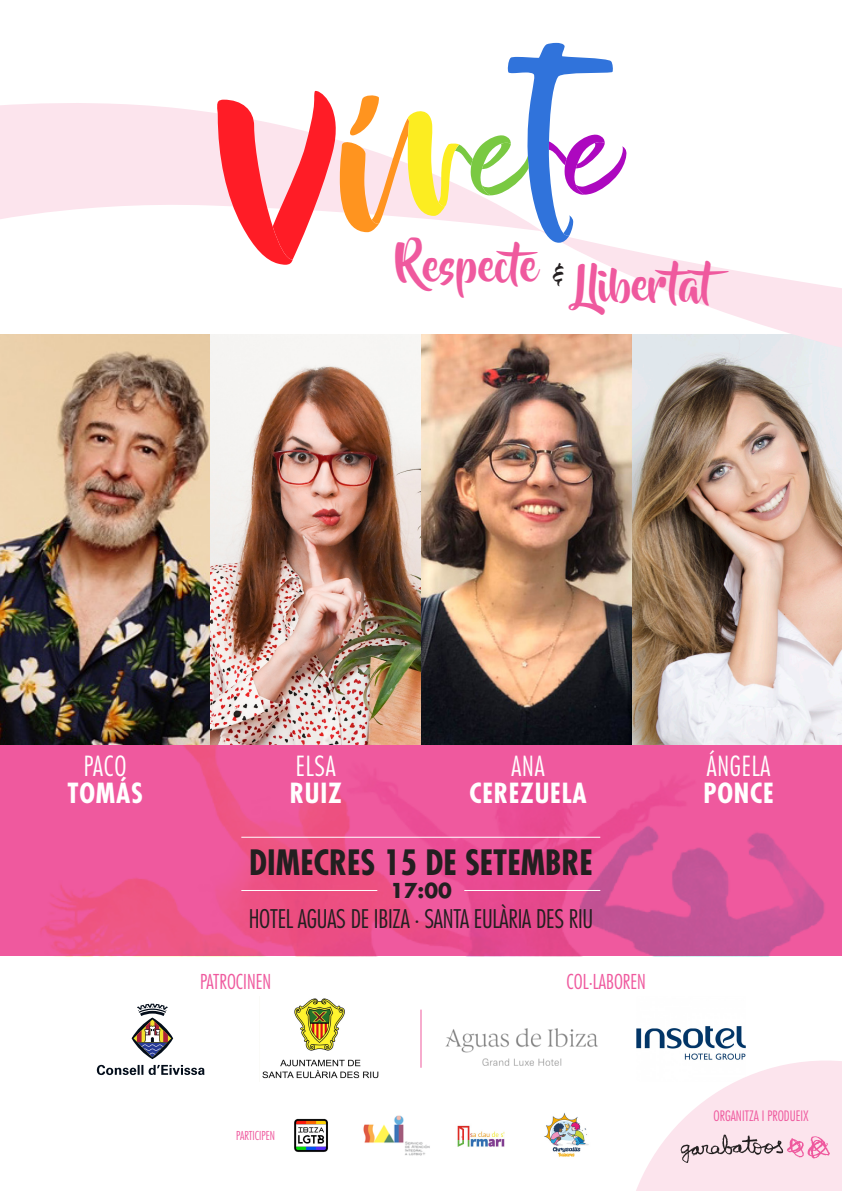
<style>
.page{position:relative;width:842px;height:1191px;background:#fff}
.page>*{position:absolute;margin:0;border:0;box-sizing:border-box;transform-origin:0 0}
.t1{font:44.3px "Beyond The Mountains";color:#ef599e}
.t2{font:700 condensed 34px "Futura";color:#231f20}
.t3{font:700 condensed 27px "Futura";letter-spacing:.03em;color:#fff}
.t4{font:300 condensed 27px "Futura";letter-spacing:.03em;color:#fff}
.t5{font:300 condensed 25px "Futura";letter-spacing:-.01em;color:#231f20}
.t6{font:300 condensed 20px "Futura";color:#ef599e}
.t7{font:700 20px "Futura";color:#231f20}
.t8{font:300 condensed 14px "Futura";color:#ef599e}
.t9{font:300 condensed 12px "Futura";color:#ef599e}
</style>
<div class="page">
<img style="left:0;top:334px;width:842px;height:412px">
<svg style="left:0;top:103px;width:217px;height:116px;background:#fce6ee"></svg>
<svg style="left:539px;top:250px;width:303px;height:134px"></svg>
<img style="left:0;top:746px;width:842px;height:210px">
<hr style="left:241px;top:890px;width:136px;height:1px;background:#fff">
<hr style="left:464px;top:890px;width:136px;height:1px;background:#fff">
<hr style="left:241px;top:836px;width:359px;height:1px;background:#fff">
<img style="left:294px;top:1118px;width:34px;height:34px">
<img style="left:363px;top:1115px;width:67px;height:41px">
<img style="left:457px;top:1125px;width:48px;height:22px">
<img style="left:544px;top:1113px;width:45px;height:44px">
<img style="left:445px;top:1028px;width:153px;height:38px">
<img style="left:637px;top:1026px;width:108px;height:34px">
<svg style="left:97px;top:1003px;width:107px;height:72px"></svg>
<img style="left:262px;top:998px;width:117px;height:81px">
<hr style="left:421px;top:1009px;width:1px;height:58px;background:#ef599e">
<svg style="left:636px;top:1060px;width:206px;height:131px"></svg>
<svg style="left:217px;top:43px;width:410px;height:243px"></svg>
<p class="t1" style="left:395px;top:242px;width:156px">Respecte</p>
<p class="t1" style="left:576px;top:261px;width:167px">Llibertat</p>
<p class="t4" style="left:84px;top:750px;width:44px">PACO</p>
<p class="t3" style="left:67px;top:776px;width:77px">TOMÁS</p>
<p class="t4" style="left:296px;top:750px;width:41px">ELSA</p>
<p class="t3" style="left:290px;top:776px;width:54px">RUIZ</p>
<p class="t4" style="left:512px;top:750px;width:35px">ANA</p>
<p class="t3" style="left:469px;top:776px;width:119px">CEREZUELA</p>
<p class="t2" style="left:249px;top:841px;width:345px">DIMECRES 15 DE SETEMBRE</p>
<p class="t7" style="left:390px;top:877px;width:63px">17:00</p>
<p class="t5" style="left:249px;top:904px;width:346px">HOTEL AGUAS DE IBIZA · SANTA EULÀRIA DES RIU</p>
<p class="t6" style="left:200px;top:969px;width:73px">PATROCINEN</p>
<p class="t6" style="left:566px;top:969px;width:81px">COL·LABOREN</p>
<p class="t9" style="left:236px;top:1128px;width:40px">PARTICIPEN</p>
<p class="t4" style="left:707px;top:750px;width:65px">ÁNGELA</p>
<p class="t3" style="left:703px;top:776px;width:72px">PONCE</p>
<p class="t8" style="left:713px;top:1107px;width:97px">ORGANITZA I PRODUEIX</p>
</div>
